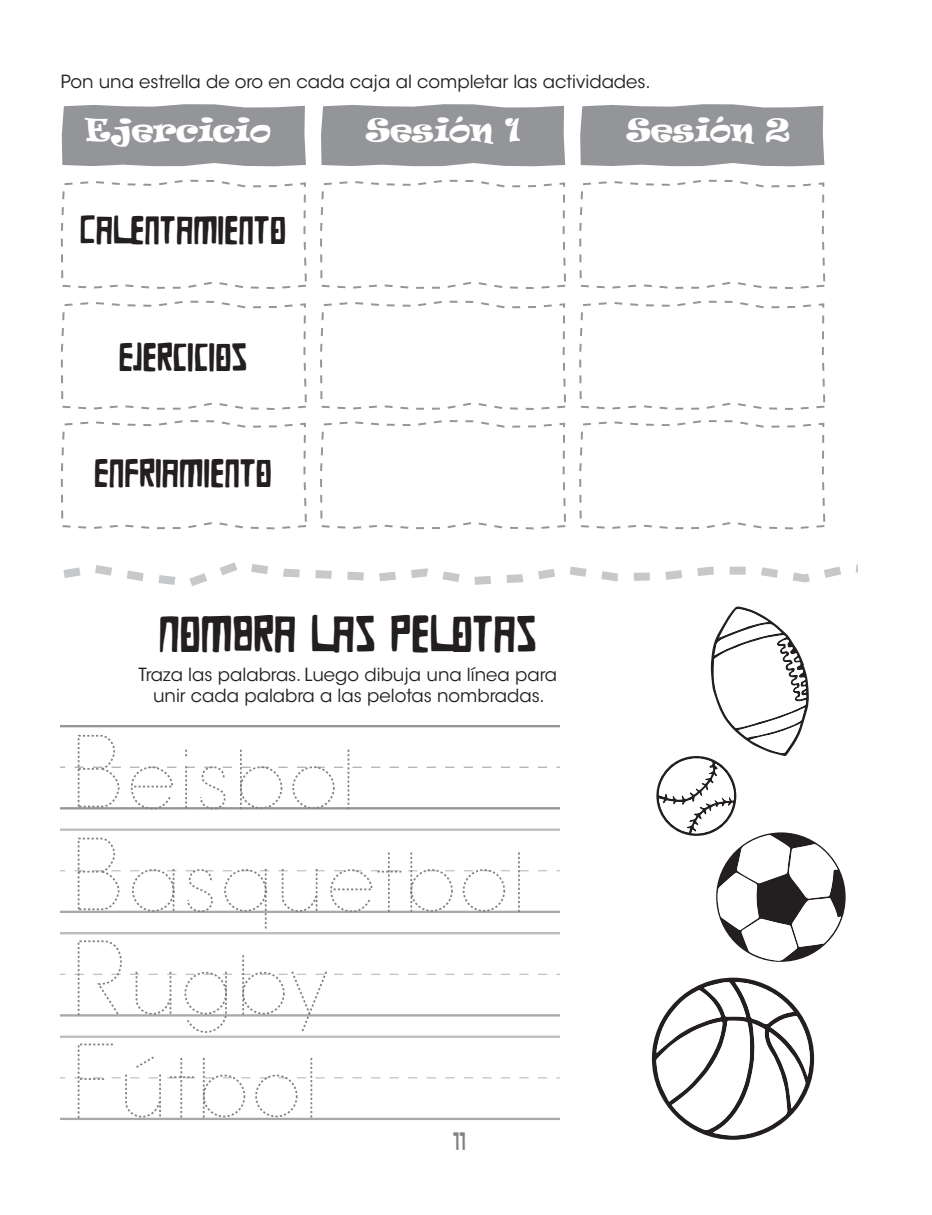
<style>
.page{position:relative;width:932px;height:1215px;background:#fff}
.page>*{position:absolute;margin:0;border:0;box-sizing:border-box;transform-origin:0 0}
.t1{font:45px "DK Die Bruecke";color:#231f20}
.t2{font:34.5px "DK Die Bruecke";color:#231f20}
.t3{font:30px "Ravie";color:#fff}
.t4{font:22.5px "DK Die Bruecke";color:#808285}
.t5{font:18px/21.6px "ITC Avant Garde Std";color:#231f20;text-align:center}
</style>
<div class="page">
<svg style="left:63px;top:562px;width:794px;height:24px"></svg>
<div style="left:62px;top:104px;width:244px;height:62px;background:#939598"></div>
<div style="left:321px;top:104px;width:244px;height:62px;background:#939598"></div>
<div style="left:580px;top:104px;width:244px;height:62px;background:#939598"></div>
<svg style="left:60px;top:179px;width:766px;height:351px"></svg>
<svg style="left:652px;top:977px;width:162px;height:163px"></svg>
<svg style="left:656px;top:607px;width:189px;height:355px"></svg>
<hr style="left:61px;top:1014px;width:498px;height:3px;background:#a8a9ad">
<svg style="left:61px;top:974px;width:498px;height:1px"></svg>
<hr style="left:61px;top:932px;width:498px;height:2px;background:#bcbdc0">
<hr style="left:61px;top:1118px;width:498px;height:2px;background:#a8a9ad">
<svg style="left:61px;top:1077px;width:498px;height:1px"></svg>
<hr style="left:61px;top:1036px;width:498px;height:2px;background:#bcbdc0">
<hr style="left:61px;top:911px;width:498px;height:2px;background:#a8a9ad">
<svg style="left:61px;top:870px;width:498px;height:1px"></svg>
<hr style="left:61px;top:829px;width:498px;height:2px;background:#bcbdc0">
<hr style="left:61px;top:807px;width:498px;height:2px;background:#939598">
<svg style="left:61px;top:767px;width:498px;height:1px"></svg>
<hr style="left:61px;top:725px;width:498px;height:2px;background:#939598">
<svg style="left:77px;top:734px;width:443px;height:384px"></svg>
<p class="t5" style="left:61px;top:72px;width:591px">Pon una estrella de oro en cada caja al completar las actividades.</p>
<h3 class="t3" style="left:85px;top:117px;width:187px">Ejercicio</h3>
<h3 class="t3" style="left:366px;top:117px;width:156px">Sesión 1</h3>
<h3 class="t3" style="left:626px;top:117px;width:165px">Sesión 2</h3>
<h2 class="t2" style="left:80px;top:212px;width:207px">CALENTAMIENTO</h2>
<h2 class="t2" style="left:119px;top:339px;width:130px">EJERCICIOS</h2>
<h2 class="t2" style="left:94px;top:455px;width:179px">ENFRIAMIENTO</h2>
<h1 class="t1" style="left:159px;top:610px;width:379px">NOMBRA LAS PELOTAS</h1>
<p class="t5" style="left:139px;top:665px;width:420px">Traza las palabras. Luego dibuja una línea para unir cada palabra a las pelotas nombradas.</p>
<p class="t4" style="left:452px;top:1129px;width:15px">11</p>
</div>
